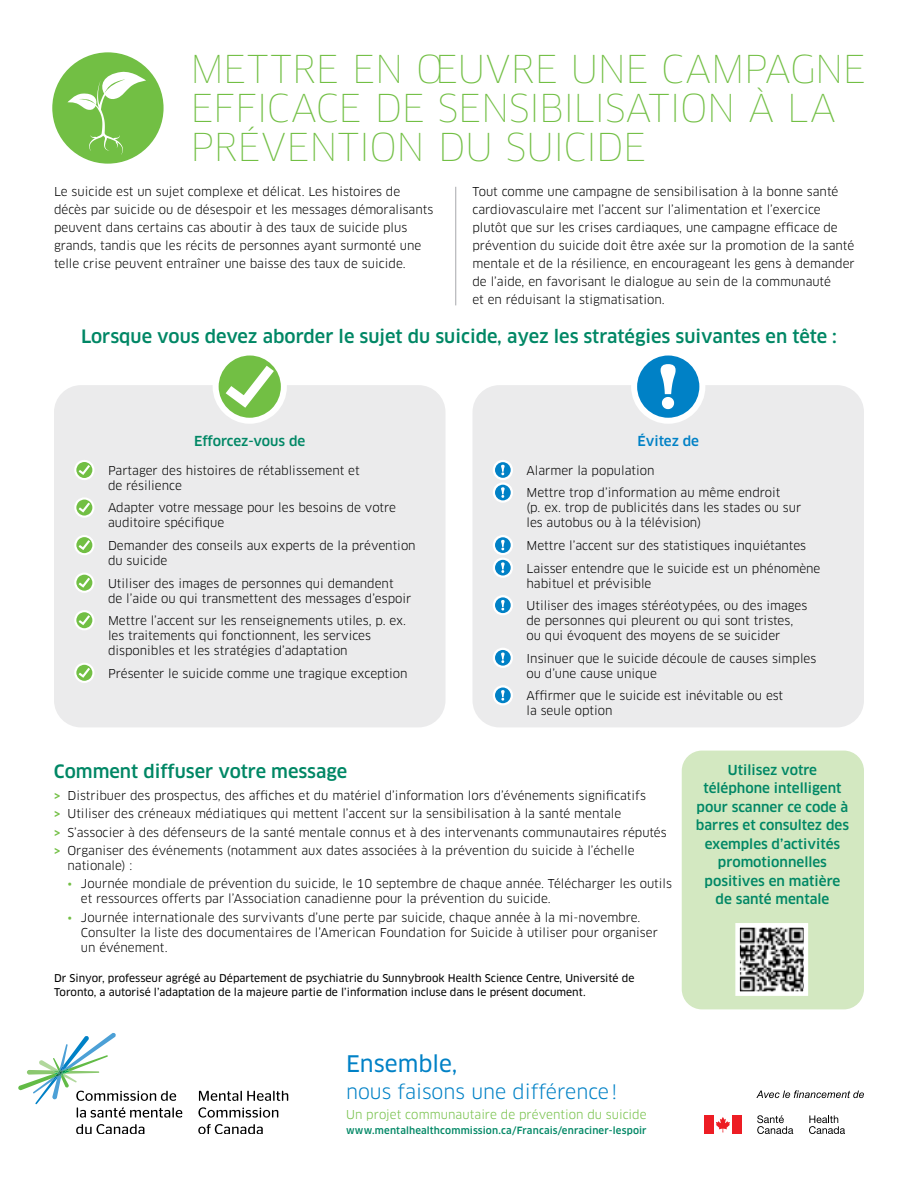
<style>
.page{position:relative;width:918px;height:1188px;background:#fff}
.page>*{position:absolute;margin:0;border:0;box-sizing:border-box;transform-origin:0 0}
.t1{font:100 37.5px/39px "Clan OT";letter-spacing:-.02em;color:#72bf44}
.t2{font:22.35px "Clan OT News";color:#0081c6}
.t3{font:19.5px "Clan OT";color:#0081c6}
.t4{font:500 18px "Clan OT";color:#008765}
.t5{font:500 13.5px/18.5px "Clan OT";color:#008765;text-align:center}
.t6{font:500 13.5px "Clan OT";color:#0081c6}
.t7{font:12px/15px "Clan OT";color:#000}
.t8{font:12px "Clan OT";letter-spacing:.005em;color:#72bf44}
.t9{font:10.5px/13.5px "Clan OT News";color:#000}
.t10{font:500 9.75px "Clan OT";letter-spacing:.015em;color:#008765}
.s1{font-weight:500;color:#72bf44}
.s2{color:#72bf44}
</style>
<div class="page">
<svg style="left:52px;top:52px;width:112px;height:112px"></svg>
<svg style="left:199px;top:1091px;width:89px;height:10px"></svg>
<svg style="left:198px;top:1107px;width:80px;height:11px"></svg>
<svg style="left:198px;top:1124px;width:65px;height:10px"></svg>
<svg style="left:76px;top:1124px;width:68px;height:10px"></svg>
<svg style="left:18px;top:1033px;width:164px;height:85px"></svg>
<svg style="left:756px;top:1090px;width:108px;height:8px"></svg>
<svg style="left:716px;top:1117px;width:14px;height:15px"></svg>
<div style="left:704px;top:1115px;width:10px;height:19px;background:#ed1d24"></div>
<div style="left:732px;top:1115px;width:9px;height:19px;background:#ed1d24"></div>
<svg style="left:757px;top:1115px;width:36px;height:19px"></svg>
<svg style="left:809px;top:1115px;width:36px;height:19px"></svg>
<div style="left:682px;top:751px;width:182px;height:258px;background:#d3e8c1;border-radius:20px"></div>
<svg style="left:735px;top:923px;width:73px;height:73px;background:#9e9f9e"></svg>
<hr style="left:456px;top:187px;width:1px;height:118px;background:#a7a9ac">
<div style="left:54px;top:385px;width:392px;height:342px;background:#ebebec;border-radius:27px"></div>
<div style="left:472px;top:385px;width:392px;height:342px;background:#ebebec;border-radius:27px"></div>
<svg style="left:74px;top:460px;width:20px;height:20px"></svg>
<svg style="left:74px;top:498px;width:20px;height:20px"></svg>
<svg style="left:74px;top:535px;width:20px;height:20px"></svg>
<svg style="left:74px;top:573px;width:20px;height:20px"></svg>
<svg style="left:74px;top:610px;width:20px;height:20px"></svg>
<svg style="left:74px;top:663px;width:20px;height:20px"></svg>
<svg style="left:494px;top:461px;width:18px;height:18px"></svg>
<div style="left:493px;top:460px;width:20px;height:20px;border:2px solid #fff;border-radius:50%"></div>
<svg style="left:501px;top:465px;width:4px;height:10px"></svg>
<svg style="left:494px;top:484px;width:18px;height:18px"></svg>
<div style="left:493px;top:482px;width:20px;height:21px;border:2px solid #fff;border-radius:50%"></div>
<svg style="left:501px;top:487px;width:4px;height:11px"></svg>
<svg style="left:494px;top:536px;width:18px;height:18px"></svg>
<div style="left:493px;top:535px;width:20px;height:20px;border:2px solid #fff;border-radius:50%"></div>
<svg style="left:501px;top:540px;width:4px;height:10px"></svg>
<svg style="left:494px;top:559px;width:18px;height:18px"></svg>
<div style="left:493px;top:558px;width:20px;height:20px;border:2px solid #fff;border-radius:50%"></div>
<svg style="left:501px;top:562px;width:4px;height:11px"></svg>
<svg style="left:494px;top:596px;width:18px;height:18px"></svg>
<div style="left:493px;top:595px;width:20px;height:20px;border:2px solid #fff;border-radius:50%"></div>
<svg style="left:501px;top:600px;width:4px;height:10px"></svg>
<svg style="left:494px;top:649px;width:18px;height:18px"></svg>
<div style="left:493px;top:648px;width:20px;height:20px;border:2px solid #fff;border-radius:50%"></div>
<svg style="left:501px;top:653px;width:4px;height:10px"></svg>
<svg style="left:494px;top:686px;width:18px;height:18px"></svg>
<div style="left:493px;top:685px;width:20px;height:20px;border:2px solid #fff;border-radius:50%"></div>
<svg style="left:501px;top:690px;width:4px;height:11px"></svg>
<svg style="left:213px;top:355px;width:74px;height:69px"></svg>
<div style="left:634px;top:353px;width:68px;height:68px;background:#0081c6;border-radius:50%"></div>
<div style="left:631px;top:350px;width:74px;height:74px;border:6px solid #fff;border-radius:50%"></div>
<svg style="left:661px;top:364px;width:15px;height:45px"></svg>
<h1 class="t1" style="left:190px;top:50px;width:677px">METTRE EN ŒUVRE UNE CAMPAGNE<br>EFFICACE DE SENSIBILISATION À LA<br>PRÉVENTION DU SUICIDE</h1>
<p class="t7" style="left:54px;top:183px;width:381px;line-height:18px">Le suicide est un sujet complexe et délicat. Les histoires de décès par suicide ou de désespoir et les messages démoralisants peuvent dans certains cas aboutir à des taux de suicide plus grands, tandis que les récits de personnes ayant surmonté une telle crise peuvent entraîner une baisse des taux de suicide.</p>
<p class="t7" style="left:472px;top:183px;width:384px;line-height:18px">Tout comme une campagne de sensibilisation à la bonne santé cardiovasculaire met l’accent sur l’alimentation et l’exercice plutôt que sur les crises cardiaques, une campagne efficace de prévention du suicide doit être axée sur la promotion de la santé mentale et de la résilience, en encourageant les gens à demander de l’aide, en favorisant le dialogue au sein de la communauté<br>et en réduisant la stigmatisation.</p>
<h3 class="t4" style="left:81px;top:326px;width:757px">Lorsque vous devez aborder le sujet du suicide, ayez les stratégies suivantes en tête :</h3>
<p class="t5" style="left:194px;top:432px;width:113px">Efforcez-vous de</p>
<p class="t7" style="left:108px;top:463px;width:253px">Partager des histoires de rétablissement et de résilience</p>
<p class="t7" style="left:108px;top:501px;width:290px">Adapter votre message pour les besoins de votre auditoire spécifique</p>
<p class="t7" style="left:108px;top:538px;width:309px">Demander des conseils aux experts de la prévention du suicide</p>
<p class="t7" style="left:108px;top:576px;width:305px">Utiliser des images de personnes qui demandent<br>de l’aide ou qui transmettent des messages d’espoir</p>
<p class="t7" style="left:108px;top:613px;width:300px">Mettre l’accent sur les renseignements utiles, p. ex. les traitements qui fonctionnent, les services disponibles et les stratégies d’adaptation</p>
<p class="t7" style="left:108px;top:666px;width:301px">Présenter le suicide comme une tragique exception</p>
<p class="t6" style="left:637px;top:434px;width:63px">Évitez de</p>
<p class="t7" style="left:526px;top:459px;width:256px;line-height:22.5px">Alarmer la population<br>Mettre trop d’information au même endroit</p>
<p class="t7" style="left:526px;top:501px;width:276px">(p. ex. trop de publicités dans les stades ou sur les autobus ou à la télévision)</p>
<p class="t7" style="left:526px;top:534px;width:296px;line-height:22.5px">Mettre l’accent sur des statistiques inquiétantes<br>Laisser entendre que le suicide est un phénomène</p>
<p class="t7" style="left:526px;top:572px;width:282px;line-height:22.5px">habituel et prévisible<br>Utiliser des images stéréotypées, ou des images</p>
<p class="t7" style="left:526px;top:613px;width:268px">de personnes qui pleurent ou qui sont tristes, ou qui évoquent des moyens de se suicider</p>
<p class="t7" style="left:526px;top:651px;width:291px">Insinuer que le suicide découle de causes simples ou d’une cause unique</p>
<p class="t7" style="left:526px;top:688px;width:258px">Affirmer que le suicide est inévitable ou est la seule option</p>
<h3 class="t4" style="left:54px;top:761px;width:295px">Comment diffuser votre message</h3>
<p class="t7" style="left:54px;top:786px;width:614px;line-height:18.3px"><span class="s1">&gt;</span> Distribuer des prospectus, des affiches et du matériel d’information lors d’événements significatifs<br><span class="s1">&gt;</span> Utiliser des créneaux médiatiques qui mettent l’accent sur la sensibilisation à la santé mentale<br><span class="s1">&gt;</span> S’associer à des défenseurs de la santé mentale connus et à des intervenants communautaires réputés <span class="s1">&gt;</span> Organiser des événements (notamment aux dates associées à la prévention du suicide à l’échelle</p>
<p class="t7" style="left:67px;top:858px;width:67px">nationale) :</p>
<p class="t7" style="left:81px;top:877px;width:592px;text-indent:-14px"><span class="s2">•</span> Journée mondiale de prévention du suicide, le 10 septembre de chaque année. Télécharger les outils et ressources offerts par l’Association canadienne pour la prévention du suicide.</p>
<p class="t7" style="left:81px;top:910px;width:578px;text-indent:-14px"><span class="s2">•</span> Journée internationale des survivants d’une perte par suicide, chaque année à la mi-novembre.<br>Consulter la liste des documentaires de l’American Foundation for Suicide à utiliser pour organiser un événement.</p>
<p class="t9" style="left:54px;top:972px;width:582px">Dr Sinyor, professeur agrégé au Département de psychiatrie du Sunnybrook Health Science Centre, Université de<br>Toronto, a autorisé l’adaptation de la majeure partie de l’information incluse dans le présent document.</p>
<h2 class="t2" style="left:346px;top:1051px;width:113px">Ensemble,</h2>
<h3 class="t3" style="left:346px;top:1080px;width:273px">nous faisons une différence!</h3>
<p class="t8" style="left:346px;top:1107px;width:302px">Un projet communautaire de prévention du suicide</p>
<p class="t10" style="left:346px;top:1125px;width:302px">www.mentalhealthcommission.ca/Francais/enraciner-lespoir</p>
<p class="t5" style="left:696px;top:761px;width:155px">Utilisez votre téléphone intelligent pour scanner ce code à barres et consultez des exemples d’activités promotionnelles positives en matière de santé mentale</p>
</div>
